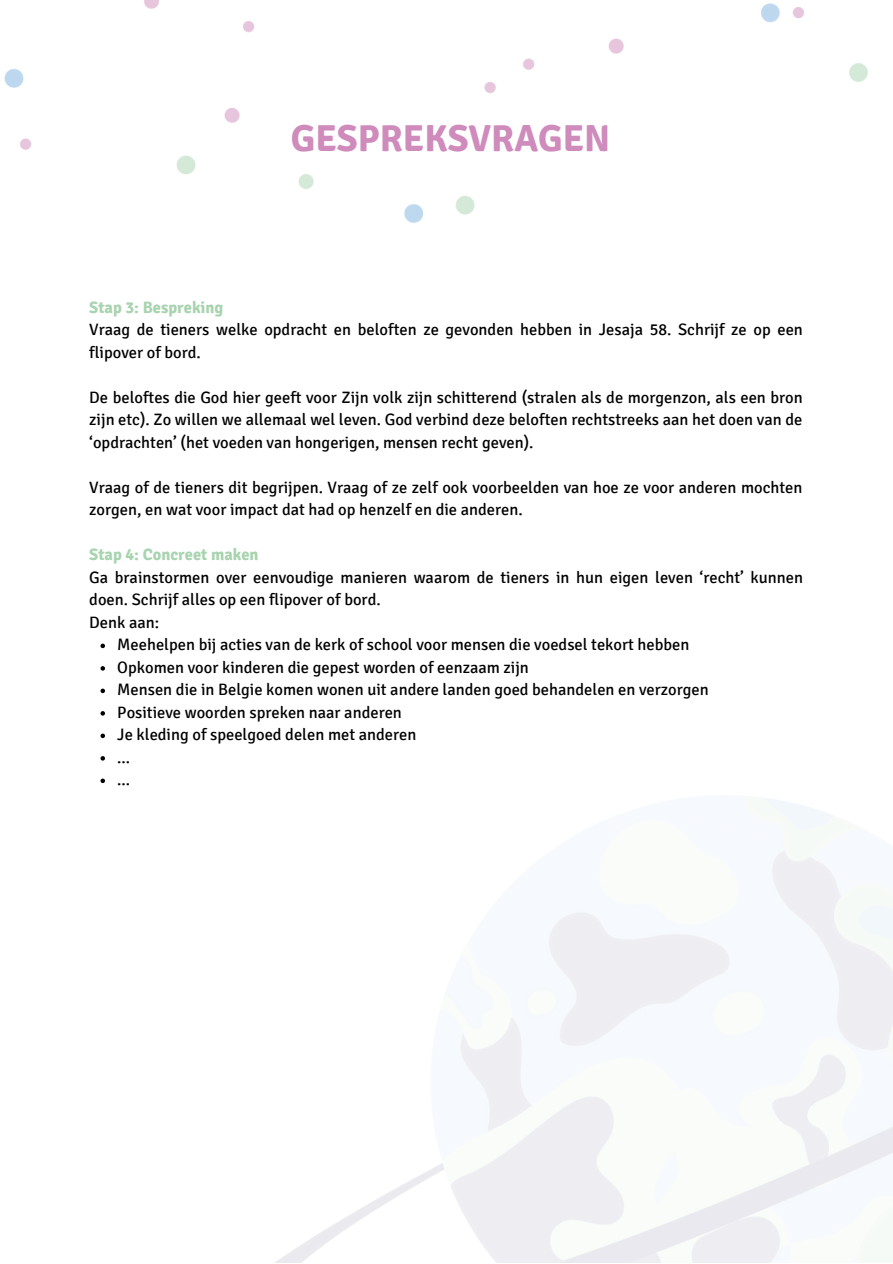
<style>
.page{position:relative;width:893px;height:1264px;background:#fff}
.page>*{position:absolute;margin:0;border:0;box-sizing:border-box;transform-origin:0 0}
.t1{font:700 37.5px "Signika";color:#ce8bbb}
.t2{font:16.5px/22.5px "Signika";color:#000}
.t3{font:700 16.5px "Signika";color:#a8d3af}
</style>
<div class="page">
<img style="left:4px;top:0;width:864px;height:223px">
<svg style="left:100px;top:643px;width:5px;height:5px"></svg>
<svg style="left:100px;top:666px;width:5px;height:4px"></svg>
<svg style="left:100px;top:688px;width:5px;height:5px"></svg>
<svg style="left:100px;top:711px;width:5px;height:4px"></svg>
<svg style="left:100px;top:733px;width:5px;height:5px"></svg>
<svg style="left:100px;top:756px;width:5px;height:4px"></svg>
<svg style="left:100px;top:778px;width:5px;height:5px"></svg>
<p class="t1" style="left:291px;top:116px;width:321px">GESPREKSVRAGEN</p>
<p class="t3" style="left:89px;top:297px;width:136px">Stap 3: Bespreking</p>
<p class="t2" style="left:89px;top:319px;width:715px">Vraag de tieners welke opdracht en beloften ze gevonden hebben in Jesaja 58. Schrijf ze op een flipover of bord.</p>
<p class="t2" style="left:89px;top:386px;width:715px;text-align:justify">De beloftes die God hier geeft voor Zijn volk zijn schitterend (stralen als de morgenzon, als een bron zijn etc). Zo willen we allemaal wel leven. God verbind deze beloften rechtstreeks aan het doen van de ‘opdrachten’ (het voeden van hongerigen, mensen recht geven).</p>
<p class="t2" style="left:89px;top:476px;width:714px">Vraag of de tieners dit begrijpen. Vraag of ze zelf ook voorbeelden van hoe ze voor anderen mochten zorgen, en wat voor impact dat had op henzelf en die anderen.</p>
<p class="t3" style="left:89px;top:545px;width:171px">Stap 4: Concreet maken</p>
<p class="t2" style="left:89px;top:566px;width:715px">Ga brainstormen over eenvoudige manieren waarom de tieners in hun eigen leven ‘recht’ kunnen doen. Schrijf alles op een flipover of bord.</p>
<p class="t2" style="left:89px;top:611px;width:71px">Denk aan:</p>
<p class="t2" style="left:117px;top:633px;width:573px">Meehelpen bij acties van de kerk of school voor mensen die voedsel tekort hebben</p>
<p class="t2" style="left:117px;top:656px;width:413px">Opkomen voor kinderen die gepest worden of eenzaam zijn</p>
<p class="t2" style="left:117px;top:678px;width:593px">Mensen die in Belgie komen wonen uit andere landen goed behandelen en verzorgen</p>
<p class="t2" style="left:117px;top:701px;width:286px">Positieve woorden spreken naar anderen</p>
<p class="t2" style="left:117px;top:723px;width:300px">Je kleding of speelgoed delen met anderen</p>
<p class="t2" style="left:117px;top:746px;width:14px">...</p>
<p class="t2" style="left:117px;top:768px;width:14px">...</p>
</div>
